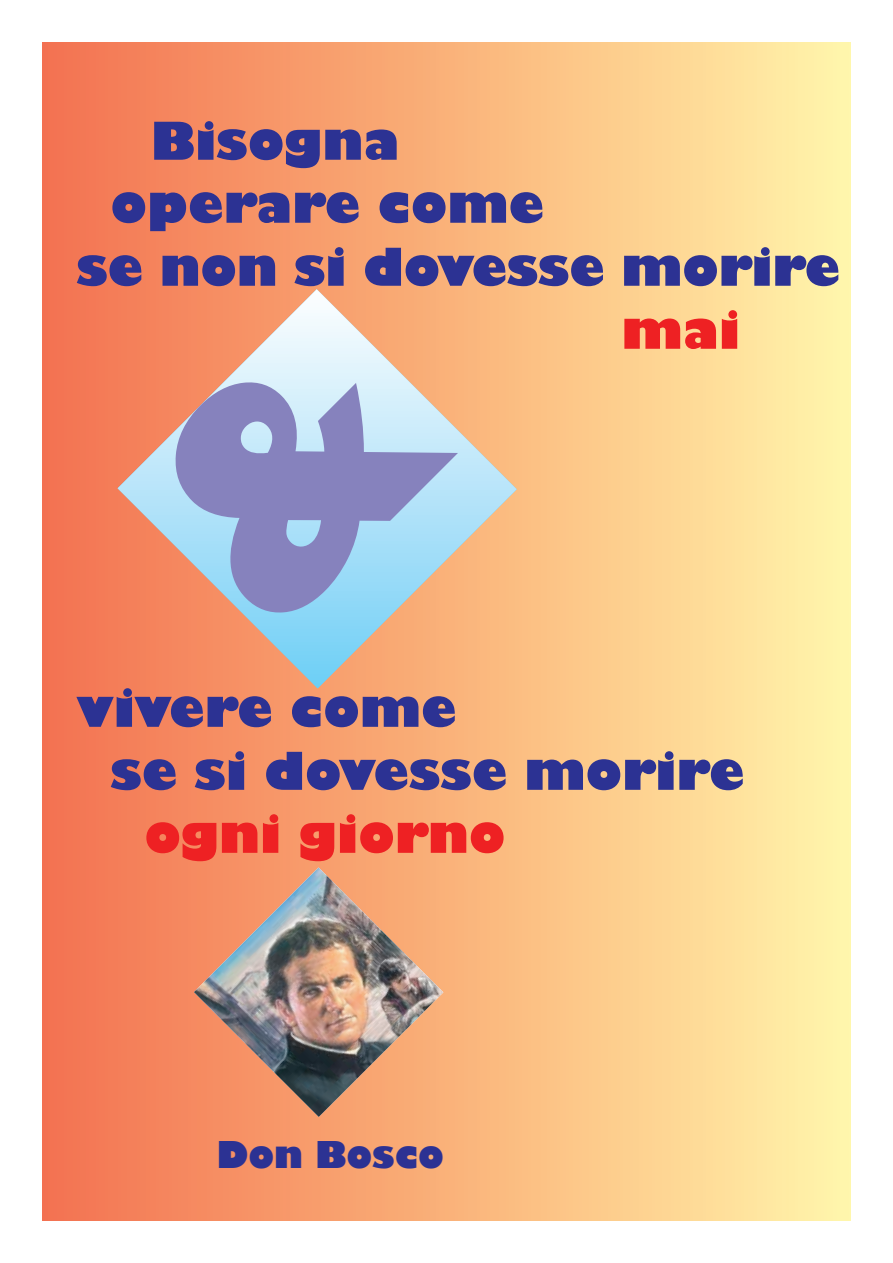
<style>
.page{position:relative;width:893px;height:1263px;background:#fff}
.page>*{position:absolute;margin:0;border:0;box-sizing:border-box;transform-origin:0 0}
.t1{font:800 51px/63px "Gill Sans";color:#2c3293}
.t2{font:800 51px "Gill Sans";color:#ee2123}
.t3{font:800 36px "Gill Sans";color:#2c3293}
</style>
<div class="page">
<div style="left:43px;top:43px;width:807px;height:1177px;background:linear-gradient(to right,#f3714f,#fff4a9)"></div>
<svg style="left:118px;top:289px;width:399px;height:399px;background:#ebac84"></svg>
<img style="left:194px;top:867px;width:249px;height:250px">
<svg style="left:127px;top:300px;width:333px;height:334px;background:#cec9c6"></svg>
<p class="t1" style="left:151px;top:109px;width:250px">Bisogna</p>
<p class="t1" style="left:110px;top:172px;width:435px">operare come</p>
<p class="t1" style="left:76px;top:235px;width:765px">se non si dovesse morire</p>
<p class="t2" style="left:622px;top:298px;width:120px">mai</p>
<p class="t1" style="left:110px;top:676px;width:636px;text-indent:-34px">vivere come<br>se si dovesse morire</p>
<p class="t2" style="left:144px;top:802px;width:363px">ogni giorno</p>
<p class="t3" style="left:217px;top:1132px;width:229px">Don Bosco</p>
</div>
